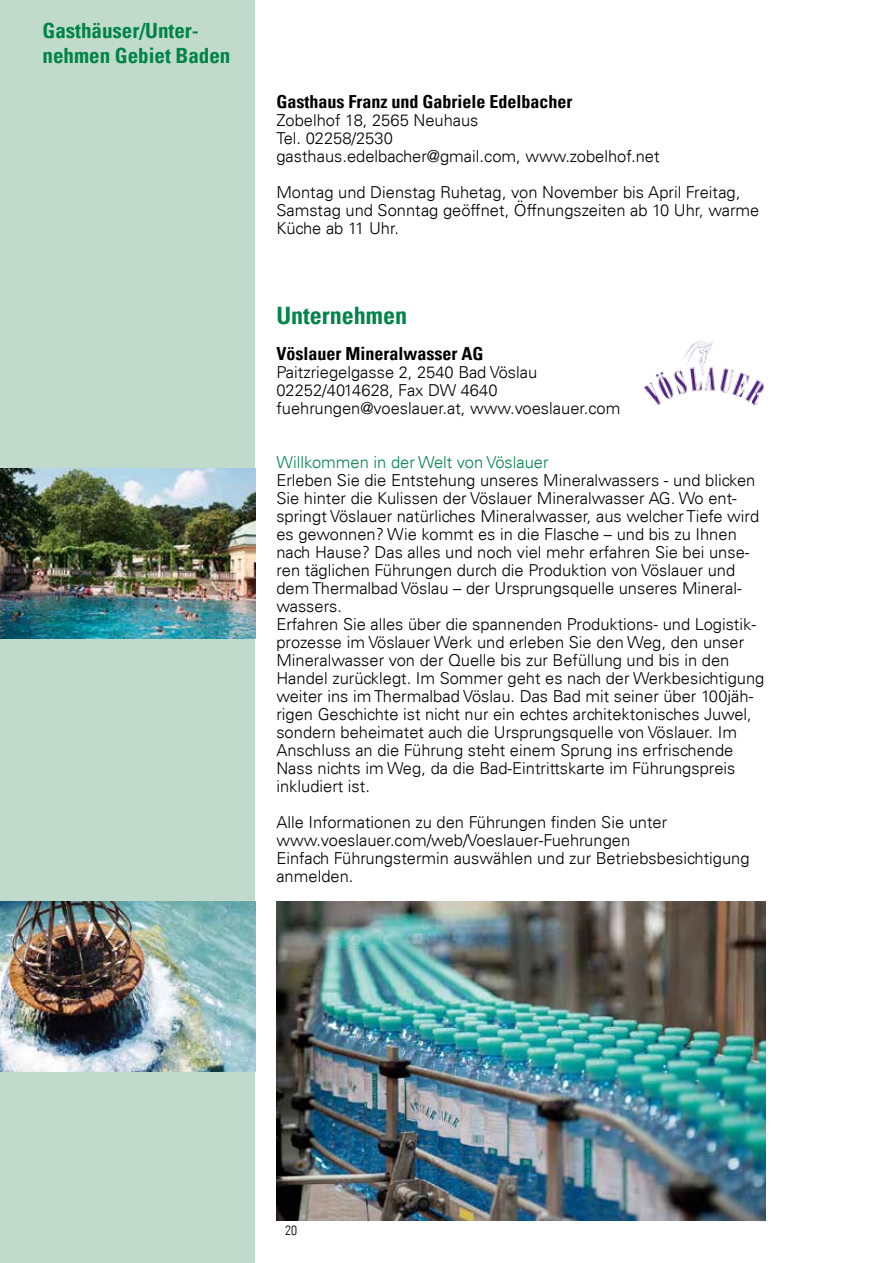
<style>
.page{position:relative;width:893px;height:1263px;background:#fff}
.page>*{position:absolute;margin:0;border:0;box-sizing:border-box;transform-origin:0 0}
.t1{font:700 condensed 24px "Univers";color:#008448}
.t2{font:700 condensed 21px/25.2px "Univers";color:#008448}
.t3{font:700 condensed 18px "Univers";color:#000}
.t4{font:300 16.5px/18px "Univers";color:#000}
.t5{font:300 16.5px "Univers";color:#008448}
.t6{font:300 condensed 13.5px "Univers LT";color:#000}
</style>
<div class="page">
<div style="left:0;top:0;width:255px;height:1263px;background:#c0dbcc"></div>
<img style="left:643px;top:341px;width:121px;height:65px">
<img style="left:0;top:468px;width:255px;height:170px">
<img style="left:276px;top:901px;width:489px;height:319px">
<img style="left:0;top:901px;width:255px;height:170px">
<p class="t2" style="left:43px;top:18px;width:189px">Gasthäuser/Unter&shy;nehmen Gebiet Baden</p>
<p class="t3" style="left:276px;top:91px;width:297px">Gasthaus Franz und Gabriele Edelbacher</p>
<p class="t4" style="left:276px;top:111px;width:385px">Zobelhof 18, 2565 Neuhaus<br>Tel. 02258/2530<br>gasthaus.edelbacher@gmail.com, www.zobelhof.net</p>
<p class="t4" style="left:276px;top:183px;width:484px">Montag und Dienstag Ruhetag, von November bis April Freitag,<br>Samstag und Sonntag geöffnet, Öffnungszeiten ab 10 Uhr, warme<br>Küche ab 11 Uhr.</p>
<h1 class="t1" style="left:276px;top:301px;width:132px">Unternehmen</h1>
<p class="t3" style="left:276px;top:343px;width:208px">Vöslauer Mineralwasser AG</p>
<p class="t4" style="left:276px;top:363px;width:346px">Paitzriegelgasse 2, 2540 Bad Vöslau<br>02252/4014628, Fax DW 4640 fuehrungen@voeslauer.at, www.voeslauer.com</p>
<p class="t5" style="left:276px;top:452px;width:274px">Willkommen in der Welt von Vöslauer</p>
<p class="t4" style="left:276px;top:471px;width:490px">Erleben Sie die Entstehung unseres Mineralwassers - und blicken Sie hinter die Kulissen der Vöslauer Mineralwasser AG. Wo ent&shy;springt Vöslauer natürliches Mineralwasser, aus welcher Tiefe wird es gewonnen? Wie kommt es in die Flasche – und bis zu Ihnen nach Hause? Das alles und noch viel mehr erfahren Sie bei unse&shy;ren täglichen Führungen durch die Produktion von Vöslauer und dem Thermalbad Vöslau – der Ursprungsquelle unseres Mineral&shy;wassers.<br>Erfahren Sie alles über die spannenden Produktions- und Logistik&shy;prozesse im Vöslauer Werk und erleben Sie den Weg, den unser Mineralwasser von der Quelle bis zur Befüllung und bis in den Handel zurücklegt. Im Sommer geht es nach der Werkbesichtigung weiter ins im Thermalbad Vöslau. Das Bad mit seiner über 100jäh&shy;rigen Geschichte ist nicht nur ein echtes architektonisches Juwel, sondern beheimatet auch die Ursprungsquelle von Vöslauer. Im Anschluss an die Führung steht einem Sprung ins erfrischende Nass nichts im Weg, da die Bad-Eintrittskarte im Führungspreis inkludiert ist.</p>
<p class="t4" style="left:276px;top:813px;width:475px">Alle Informationen zu den Führungen finden Sie unter www.voeslauer.com/web/Voeslauer-Fuehrungen<br>Einfach Führungstermin auswählen und zur Betriebsbesichtigung anmelden.</p>
<p class="t6" style="left:285px;top:1222px;width:13px">20</p>
</div>
